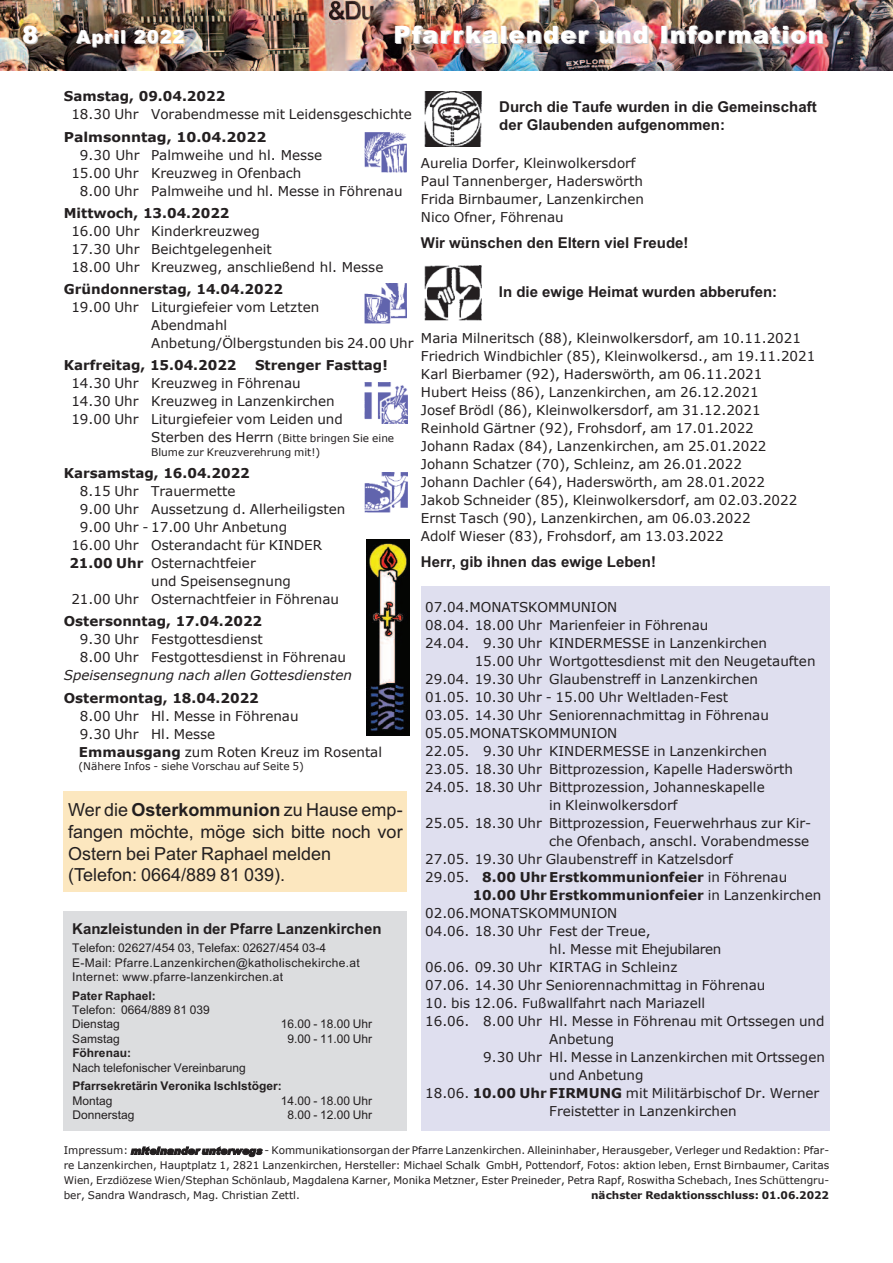
<style>
.page{position:relative;width:893px;height:1263px;background:#fff}
.page>*{position:absolute;margin:0;border:0;box-sizing:border-box;transform-origin:0 0}
.t1{font:900 24px "Arial";letter-spacing:.05em;color:#fff}
.t2{font:18px/21.6px "Arial";color:#231f20}
.t3{font:900 18px "Arial";letter-spacing:.05em;color:#fff}
.t4{font:700 15px/18px "Arial";color:#231f20}
.t5{font:13.5px/18px "Verdana";color:#231f20}
.t6{font:700 13.5px "Verdana";color:#231f20}
.t7{font:italic 13.5px "Verdana";color:#231f20}
.t8{font:13.5px "Verdana";letter-spacing:-.03em;color:#231f20}
.t9{font:700 13.5px "Verdana";color:#231f20;scale:1.04 1}
.t10{font:12px/14.4px "Arial";color:#231f20}
.t11{font:12px/14.4px "Arial";letter-spacing:.03em;color:#231f20}
.t12{font:700 12px "Arial";color:#231f20}
.t13{font:10.5px/15px "Verdana";color:#231f20}
.t14{font:700 10.5px "Verdana";color:#231f20}
.s1{font-size:13.5px}
.s2{font-weight:700}
.s3{font-weight:400}
.s4{font-family:"Arial";font-weight:900;font-style:italic}
</style>
<div class="page">
<img style="left:0;top:0;width:893px;height:70px">
<div style="left:64px;top:911px;width:343px;height:219px;background:#dcdddf"></div>
<svg style="left:364px;top:132px;width:43px;height:41px"></svg>
<img style="left:365px;top:132px;width:42px;height:40px">
<img style="left:364px;top:283px;width:43px;height:40px">
<div style="left:362px;top:383px;width:48px;height:41px;background:linear-gradient(to bottom,#fff,#fff)"></div>
<img style="left:364px;top:383px;width:43px;height:41px">
<div style="left:362px;top:472px;width:48px;height:41px;background:linear-gradient(to bottom,#fff,#fff)"></div>
<img style="left:364px;top:472px;width:43px;height:41px">
<img style="left:366px;top:540px;width:44px;height:196px">
<div style="left:421px;top:586px;width:408px;height:544px;background:#dfdfef"></div>
<div style="left:64px;top:791px;width:343px;height:101px;background:#fce7bf"></div>
<svg style="left:424px;top:266px;width:58px;height:55px"></svg>
<img style="left:425px;top:266px;width:56px;height:55px">
<img style="left:424px;top:91px;width:58px;height:55px">
<h1 class="t1" style="left:22px;top:20px;width:18px">8</h1>
<h2 class="t3" style="left:76px;top:26px;width:110px">April 2022</h2>
<h1 class="t1" style="left:393px;top:20px;width:432px">Pfarrkalender und Information</h1>
<p class="t6" style="left:64px;top:88px;width:163px">Samstag, 09.04.2022</p>
<p class="t5" style="left:71px;top:105px;width:342px">18.30 Uhr Vorabendmesse mit Leidensgeschichte</p>
<p class="t9" style="left:64px;top:128px;width:196px">Palmsonntag, 10.04.2022</p>
<p class="t5" style="left:71px;top:145px;width:252px;text-indent:9px">9.30 Uhr Palmweihe und hl. Messe<br>15.00 Uhr Kreuzweg in Ofenbach</p>
<p class="t5" style="left:80px;top:181px;width:324px">8.00 Uhr Palmweihe und hl. Messe in Föhrenau</p>
<p class="t6" style="left:64px;top:204px;width:167px">Mittwoch, 13.04.2022</p>
<p class="t5" style="left:71px;top:221px;width:314px">16.00 Uhr Kinderkreuzweg<br>17.30 Uhr Beichtgelegenheit<br>18.00 Uhr Kreuzweg, anschließend hl. Messe</p>
<p class="t6" style="left:64px;top:281px;width:221px">Gründonnerstag, 14.04.2022</p>
<p class="t5" style="left:151px;top:298px;width:264px;text-indent:-80px">19.00 Uhr Liturgiefeier vom Letzten<br>Abendmahl<br>Anbetung/Ölbergstunden bis 24.00 Uhr</p>
<p class="t6" style="left:64px;top:357px;width:174px">Karfreitag, 15.04.2022</p>
<p class="t6" style="left:255px;top:357px;width:134px">Strenger Fasttag!</p>
<p class="t5" style="left:71px;top:374px;width:273px">14.30 Uhr Kreuzweg in Föhrenau<br>14.30 Uhr Kreuzweg in Lanzenkirchen<br>19.00 Uhr Liturgiefeier vom Leiden und</p>
<p class="t13" style="left:151px;top:431px;width:245px;line-height:13.5px"><span class="s1">Sterben des Herrn</span> (Bitte bringen Sie eine<br>Blume zur Kreuzverehrung mit!)</p>
<p class="t6" style="left:64px;top:465px;width:188px">Karsamstag, 16.04.2022</p>
<p class="t5" style="left:80px;top:482px;width:157px">8.15 Uhr Trauermette</p>
<p class="t5" style="left:80px;top:500px;width:267px">9.00 Uhr Aussetzung d. Allerheiligsten</p>
<p class="t5" style="left:80px;top:518px;width:209px">9.00 Uhr - 17.00 Uhr Anbetung</p>
<p class="t5" style="left:71px;top:536px;width:252px">16.00 Uhr Osterandacht für KINDER</p>
<p class="t5" style="left:69px;top:554px;width:188px"><span class="s2">21.00 Uhr</span> Osternachtfeier</p>
<p class="t5" style="left:151px;top:572px;width:141px">und Speisensegnung</p>
<p class="t5" style="left:71px;top:590px;width:269px">21.00 Uhr Osternachtfeier in Föhrenau</p>
<p class="t6" style="left:64px;top:613px;width:200px">Ostersonntag, 17.04.2022</p>
<p class="t5" style="left:80px;top:630px;width:268px">9.30 Uhr Festgottesdienst<br>8.00 Uhr Festgottesdienst in Föhrenau</p>
<p class="t7" style="left:64px;top:667px;width:290px">Speisensegnung nach allen Gottesdiensten</p>
<p class="t6" style="left:64px;top:689px;width:197px">Ostermontag, 18.04.2022</p>
<p class="t5" style="left:79px;top:706px;width:305px">8.00 Uhr Hl. Messe in Föhrenau<br>9.30 Uhr Hl. Messe<br><span class="s2">Emmausgang</span> zum Roten Kreuz im Rosental</p>
<p class="t13" style="left:79px;top:758px;width:227px">(Nähere Infos - siehe Vorschau auf Seite 5)</p>
<p class="t4" style="left:499px;top:97px;width:319px">Durch die Taufe wurden in die Gemeinschaft der Glaubenden aufgenommen:</p>
<p class="t5" style="left:421px;top:153px;width:224px">Aurelia Dorfer, Kleinwolkersdorf<br>Paul Tannenberger, Haderswörth<br>Frida Birnbaumer, Lanzenkirchen<br>Nico Ofner, Föhrenau</p>
<p class="t4" style="left:421px;top:234px;width:269px">Wir wünschen den Eltern viel Freude!</p>
<p class="t4" style="left:499px;top:283px;width:280px">In die ewige Heimat wurden abberufen:</p>
<p class="t5" style="left:421px;top:328px;width:396px">Maria Milneritsch (88), Kleinwolkersdorf, am 10.11.2021<br>Friedrich Windbichler (85), Kleinwolkersd., am 19.11.2021<br>Karl Bierbamer (92), Haderswörth, am 06.11.2021<br>Hubert Heiss (86), Lanzenkirchen, am 26.12.2021<br>Josef Brödl (86), Kleinwolkersdorf, am 31.12.2021<br>Reinhold Gärtner (92), Frohsdorf, am 17.01.2022<br>Johann Radax (84), Lanzenkirchen, am 25.01.2022<br>Johann Schatzer (70), Schleinz, am 26.01.2022<br>Johann Dachler (64), Haderswörth, am 28.01.2022<br>Jakob Schneider (85), Kleinwolkersdorf, am 02.03.2022<br>Ernst Tasch (90), Lanzenkirchen, am 06.03.2022<br>Adolf Wieser (83), Frohsdorf, am 13.03.2022</p>
<p class="t4" style="left:421px;top:553px;width:237px">Herr, gib ihnen das ewige Leben!</p>
<p class="t5" style="left:425px;top:597px;width:194px">07.04.MONATSKOMMUNION</p>
<p class="t5" style="left:425px;top:615px;width:285px">08.04. 18.00 Uhr Marienfeier in Föhrenau</p>
<p class="t5" style="left:425px;top:633px;width:343px">24.04. 9.30 Uhr KINDERMESSE in Lanzenkirchen</p>
<p class="t5" style="left:475px;top:651px;width:342px">15.00 Uhr Wortgottesdienst mit den Neugetauften</p>
<p class="t5" style="left:425px;top:669px;width:334px">29.04. 19.30 Uhr Glaubenstreff in Lanzenkirchen</p>
<p class="t5" style="left:425px;top:687px;width:304px">01.05. 10.30 Uhr - 15.00 Uhr Weltladen-Fest</p>
<p class="t5" style="left:425px;top:705px;width:345px">03.05. 14.30 Uhr Seniorennachmittag in Föhrenau</p>
<p class="t5" style="left:425px;top:723px;width:194px">05.05.MONATSKOMMUNION</p>
<p class="t5" style="left:425px;top:741px;width:343px">22.05. 9.30 Uhr KINDERMESSE in Lanzenkirchen</p>
<p class="t5" style="left:425px;top:759px;width:369px">23.05. 18.30 Uhr Bittprozession, Kapelle Haderswörth</p>
<p class="t5" style="left:425px;top:777px;width:341px">24.05. 18.30 Uhr Bittprozession, Johanneskapelle</p>
<p class="t5" style="left:549px;top:795px;width:130px">in Kleinwolkersdorf</p>
<p class="t5" style="left:425px;top:813px;width:388px">25.05. 18.30 Uhr Bittprozession, Feuerwehrhaus zur Kir-</p>
<p class="t5" style="left:549px;top:831px;width:261px">che Ofenbach, anschl. Vorabendmesse</p>
<p class="t5" style="left:425px;top:849px;width:309px">27.05. 19.30 Uhr Glaubenstreff in Katzelsdorf</p>
<p class="t6" style="left:425px;top:868px;width:364px"><span class="s3">29.05.</span> 8.00 Uhr Erstkommunionfeier <span class="s3">in Föhrenau</span></p>
<p class="t6" style="left:473px;top:886px;width:350px">10.00 Uhr Erstkommunionfeier <span class="s3">in Lanzenkirchen</span></p>
<p class="t5" style="left:425px;top:903px;width:194px">02.06.MONATSKOMMUNION</p>
<p class="t5" style="left:425px;top:921px;width:227px">04.06. 18.30 Uhr Fest der Treue,</p>
<p class="t8" style="left:549px;top:940px;width:174px">hl. Messe mit Ehejubilaren</p>
<p class="t5" style="left:425px;top:957px;width:254px">06.06. 09.30 Uhr KIRTAG in Schleinz</p>
<p class="t5" style="left:425px;top:975px;width:342px">07.06. 14.30 Uhr Seniorennachmittag in Föhrenau</p>
<p class="t5" style="left:425px;top:993px;width:281px">10. bis 12.06. Fußwallfahrt nach Mariazell</p>
<p class="t5" style="left:425px;top:1011px;width:401px">16.06. 8.00 Uhr Hl. Messe in Föhrenau mit Ortssegen und</p>
<p class="t5" style="left:549px;top:1029px;width:67px">Anbetung</p>
<p class="t5" style="left:483px;top:1047px;width:343px">9.30 Uhr Hl. Messe in Lanzenkirchen mit Ortssegen</p>
<p class="t5" style="left:549px;top:1065px;width:96px">und Anbetung</p>
<p class="t5" style="left:425px;top:1083px;width:396px">18.06. <span class="s2">10.00 Uhr FIRMUNG</span> mit Militärbischof Dr. Werner</p>
<p class="t5" style="left:549px;top:1101px;width:189px">Freistetter in Lanzenkirchen</p>
<h2 class="t2" style="left:68px;top:799px;width:336px">Wer die <span class="s2">Osterkommunion</span> zu Hause emp&shy;fangen möchte, möge sich bitte noch vor Ostern bei Pater Raphael melden (Telefon: 0664/889 81 039).</h2>
<p class="t4" style="left:72px;top:920px;width:311px">Kanzleistunden in der Pfarre Lanzenkirchen</p>
<p class="t11" style="left:72px;top:941px;width:289px">Telefon: 02627/454 03, Telefax: 02627/454 03-4<br>E-Mail: Pfarre.Lanzenkirchen@katholischekirche.at<br>Internet: www.pfarre-lanzenkirchen.at</p>
<p class="t12" style="left:72px;top:988px;width:85px">Pater Raphael:</p>
<p class="t10" style="left:72px;top:1003px;width:139px">Telefon: 0664/889 81 039<br>Dienstag</p>
<p class="t10" style="left:281px;top:1017px;width:93px">16.00 - 18.00 Uhr</p>
<p class="t10" style="left:72px;top:1031px;width:49px">Samstag</p>
<p class="t10" style="left:287px;top:1031px;width:86px">9.00 - 11.00 Uhr</p>
<p class="t12" style="left:72px;top:1046px;width:60px">Föhrenau:</p>
<p class="t10" style="left:72px;top:1060px;width:175px">Nach telefonischer Vereinbarung</p>
<p class="t12" style="left:72px;top:1079px;width:211px">Pfarrsekretärin Veronika Ischlstöger:</p>
<p class="t10" style="left:72px;top:1093px;width:42px">Montag</p>
<p class="t10" style="left:281px;top:1093px;width:93px">14.00 - 18.00 Uhr</p>
<p class="t10" style="left:72px;top:1108px;width:64px">Donnerstag</p>
<p class="t10" style="left:287px;top:1108px;width:86px">8.00 - 12.00 Uhr</p>
<p class="t13" style="left:64px;top:1143px;width:767px;text-align:justify">Impressum: <span class="s4">miteinander unterwegs</span> - Kommunikationsorgan der Pfarre Lanzenkirchen. Alleininhaber, Herausgeber, Verleger und Redaktion: Pfar&shy;re Lanzenkirchen, Hauptplatz 1, 2821 Lanzenkirchen, Hersteller: Michael Schalk GmbH, Pottendorf, Fotos: aktion leben, Ernst Birnbaumer, Caritas Wien, Erzdiözese Wien/Stephan Schönlaub, Magdalena Karner, Monika Metzner, Ester Preineder, Petra Rapf, Roswitha Schebach, Ines Schüttengru&shy;ber, Sandra Wandrasch, Mag. Christian Zettl.</p>
<p class="t14" style="left:591px;top:1189px;width:239px">nächster Redaktionsschluss: 01.06.2022</p>
</div>
